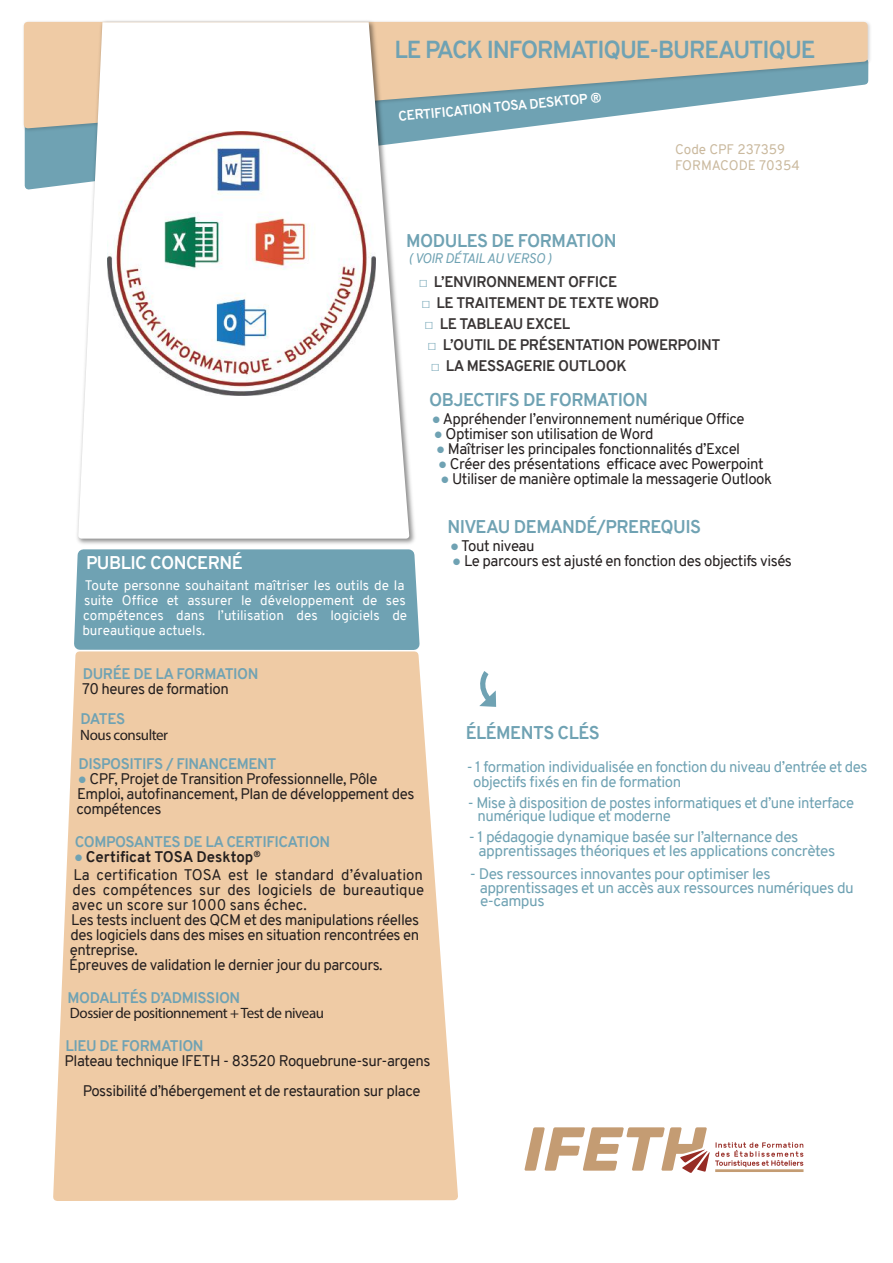
<style>
.page{position:relative;width:893px;height:1263px;background:#fff}
.page>*{position:absolute;margin:0;border:0;box-sizing:border-box;transform-origin:0 0}
.t1{font:700 24px "Overpass";letter-spacing:-.045em;color:#6fa2b3}
.t2{font:700 18px "Overpass";letter-spacing:-.03em;color:#6fa2b3}
.t3{font:700 18px "Overpass";letter-spacing:-.03em;color:#fff}
.t4{font:15px/15px "Overpass";letter-spacing:-.03em;color:#241f1f}
.t5{font:15px/13.4px "Overpass";letter-spacing:-.03em;color:#6fa2b3}
.t6{font:700 15px "Overpass";letter-spacing:-.03em;color:#393535}
.t7{font:700 15px "Overpass";letter-spacing:-.03em;color:#6fa2b3}
.t8{font:15px/18px "Overpass";color:#241f1f}
.t9{font:15px "Myriad Pro";letter-spacing:-.03em;color:#241f1f}
.t10{font:13.5px/15px "Overpass";color:#fff}
.t11{font:13.5px/16.2px "Overpass";color:#cab99e}
.t12{font:700 13.5px "Overpass";color:#fff}
.t13{font:italic 13.5px "Overpass";letter-spacing:-.03em;color:#6fa2b3}
.s1{font-family:"Franklin Gothic";font-weight:600;font-style:italic;color:#6fa2b3}
.s2{font-family:"Franklin Gothic";color:#6fa2b3}
.s3{font-weight:700}
</style>
<div class="page">
<svg style="left:24px;top:135px;width:439px;height:55px"></svg>
<svg style="left:23px;top:21px;width:847px;height:112px"></svg>
<svg style="left:525px;top:1127px;width:278px;height:46px"></svg>
<hr style="left:715px;top:1169px;width:88px;height:3px;background:#c49c73">
<svg style="left:479px;top:671px;width:18px;height:36px"></svg>
<img style="left:74px;top:20px;width:344px;height:523px">
<svg style="left:78px;top:22px;width:331px;height:517px"></svg>
<svg style="left:53px;top:656px;width:405px;height:545px;background:#f0ceab"></svg>
<svg style="left:74px;top:543px;width:346px;height:113px;background:#7fabb8"></svg>
<img style="left:108px;top:132px;width:268px;height:264px">
<h1 class="t1" style="left:394px;top:32px;width:423px">LE PACK INFORMATIQUE-BUREAUTIQUE</h1>
<p class="t12" style="left:398px;top:106px;width:205px;rotate:-5deg">CERTIFICATION TOSA DESKTOP ®</p>
<p class="t11" style="left:675px;top:141px;width:126px">Code CPF 237359<br>FORMACODE 70354</p>
<p class="t2" style="left:406px;top:228px;width:212px">MODULES DE FORMATION</p>
<p class="t13" style="left:409px;top:249px;width:145px">( VOIR DÉTAIL AU VERSO )</p>
<p class="t6" style="left:419px;top:271px;width:200px"><span class="s1">□</span> L’ENVIRONNEMENT OFFICE</p>
<p class="t6" style="left:422px;top:292px;width:239px"><span class="s1">□</span> LE TRAITEMENT DE TEXTE WORD</p>
<p class="t6" style="left:425px;top:313px;width:147px"><span class="s1">□</span> LE TABLEAU EXCEL</p>
<p class="t6" style="left:428px;top:334px;width:294px"><span class="s1">□</span> L’OUTIL DE PRÉSENTATION POWERPOINT</p>
<p class="t6" style="left:431px;top:355px;width:197px"><span class="s1">□</span> LA MESSAGERIE OUTLOOK</p>
<p class="t2" style="left:429px;top:387px;width:220px">OBJECTIFS DE FORMATION</p>
<p class="t4" style="left:432px;top:411px;width:314px"><span class="s2">●</span> Appréhender l’environnement numérique Office</p>
<p class="t4" style="left:434px;top:426px;width:221px"><span class="s2">●</span> Optimiser son utilisation de Word</p>
<p class="t4" style="left:436px;top:441px;width:306px"><span class="s2">●</span> Maîtriser les principales fonctionnalités d’Excel</p>
<p class="t4" style="left:438px;top:456px;width:327px"><span class="s2">●</span> Créer des présentations efficace avec Powerpoint</p>
<p class="t4" style="left:440px;top:471px;width:333px"><span class="s2">●</span> Utiliser de manière optimale la messagerie Outlook</p>
<p class="t2" style="left:448px;top:514px;width:255px">NIVEAU DEMANDÉ/PREREQUIS</p>
<p class="t4" style="left:450px;top:539px;width:86px"><span class="s2">●</span> Tout niveau</p>
<p class="t3" style="left:86px;top:550px;width:158px">PUBLIC CONCERNÉ</p>
<p class="t4" style="left:452px;top:554px;width:341px"><span class="s2">●</span> Le parcours est ajusté en fonction des objectifs visés</p>
<p class="t10" style="left:82px;top:578px;width:326px">Toute personne souhaitant maîtriser les outils de la suite Office et assurer le développement de ses compétences dans l’utilisation des logiciels de bureautique actuels.</p>
<p class="t7" style="left:83px;top:663px;width:177px">DURÉE DE LA FORMATION</p>
<p class="t4" style="left:82px;top:681px;width:148px">70 heures de formation</p>
<p class="t7" style="left:81px;top:708px;width:46px">DATES</p>
<p class="t7" style="left:79px;top:753px;width:199px">DISPOSITIFS / FINANCEMENT</p>
<p class="t4" style="left:76px;top:771px;width:339px"><span class="s2">●</span> CPF, Projet de Transition Professionnelle, Pôle<br>Emploi, autofinancement, Plan de développement des compétences</p>
<p class="t7" style="left:75px;top:831px;width:257px">COMPOSANTES DE LA CERTIFICATION</p>
<p class="t8" style="left:73px;top:848px;width:351px"><span class="s2">●</span> <span class="s3">Certificat TOSA Desktop</span><sup>®<br></sup>La certification TOSA est le standard d’évaluation</p>
<p class="t4" style="left:69px;top:882px;width:357px">des compétences sur des logiciels de bureautique avec un score sur 1000 sans échec.<br>Les tests incluent des QCM et des manipulations réelles des logiciels dans des mises en situation rencontrées en entreprise.<br>Épreuves de validation le dernier jour du parcours.</p>
<p class="t7" style="left:68px;top:987px;width:174px">MODALITÉS D’ADMISSION</p>
<p class="t9" style="left:70px;top:1004px;width:256px">Dossier de positionnement + Test de niveau</p>
<p class="t7" style="left:65px;top:1035px;width:140px">LIEU DE FORMATION</p>
<p class="t4" style="left:65px;top:1046px;width:367px;line-height:30px;text-align:center">Plateau technique IFETH - 83520 Roquebrune-sur-argens<br>Possibilité d’hébergement et de restauration sur place</p>
<p class="t9" style="left:80px;top:726px;width:89px">Nous consulter</p>
<p class="t2" style="left:466px;top:719px;width:136px">ÉLÉMENTS CLÉS</p>
<p class="t5" style="left:473px;top:759px;width:396px;line-height:15px;text-indent:-7px">- 1 formation individualisée en fonction du niveau d’entrée et des objectifs fixés en fin de formation</p>
<p class="t5" style="left:477px;top:796px;width:378px;text-indent:-10px">- Mise à disposition de postes informatiques et d’une interface numérique ludique et moderne</p>
<p class="t5" style="left:479px;top:829px;width:358px;line-height:14.5px;text-indent:-10px">- 1 pédagogie dynamique basée sur l’alternance des apprentissages théoriques et les applications concrètes</p>
<p class="t5" style="left:480px;top:868px;width:376px;text-indent:-10px">- Des ressources innovantes pour optimiser les apprentissages et un accès aux ressources numériques du e-campus</p>
</div>
